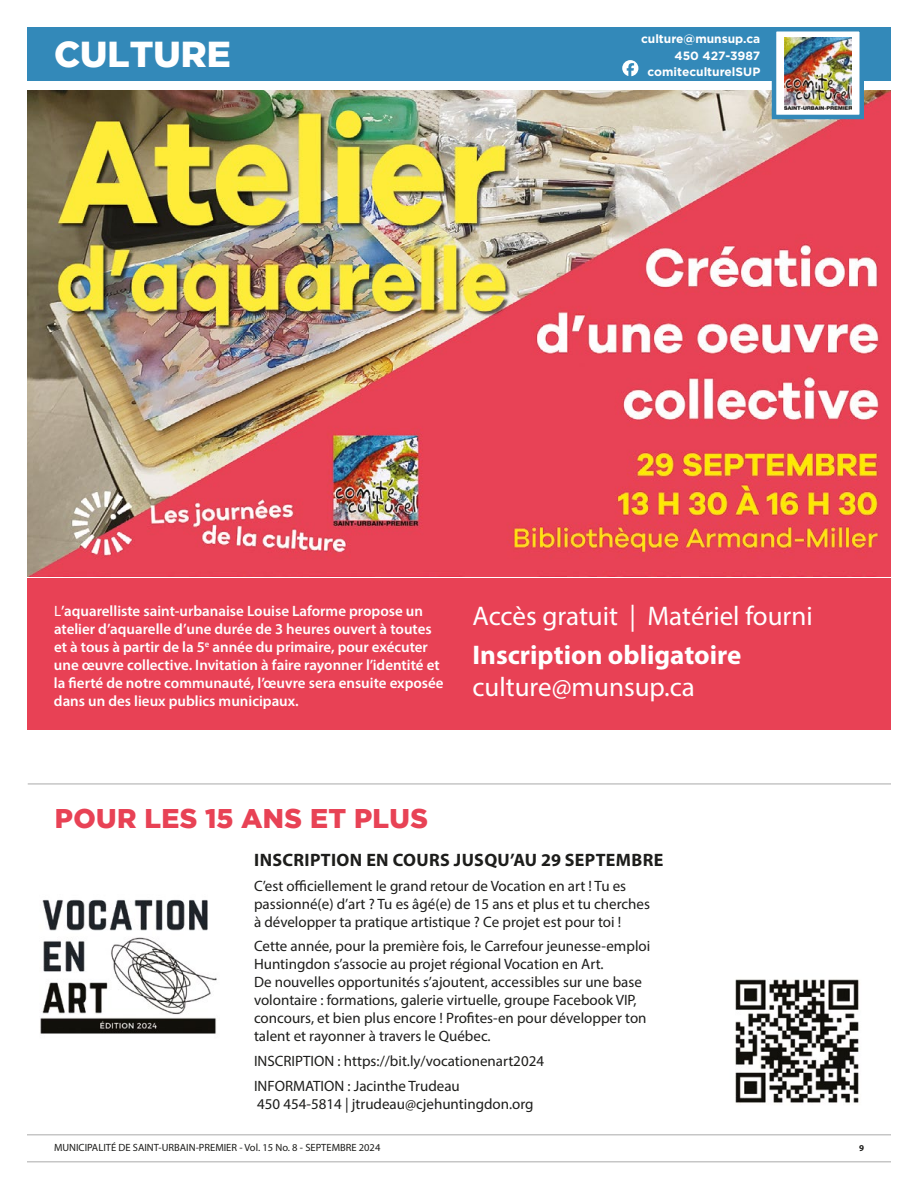
<style>
.page{position:relative;width:918px;height:1188px;background:#fff}
.page>*{position:absolute;margin:0;border:0;box-sizing:border-box;transform-origin:0 0}
.t1{font:900 36px "Gotham";color:#fff}
.t2{font:27px "Myriad Pro";color:#fff}
.t3{font:700 27px "Myriad Pro";color:#fff}
.t4{font:900 27px "Gotham";letter-spacing:.015em;color:#e84255}
.t5{font:700 18px "Myriad Pro";letter-spacing:.02em;color:#1d1d1b}
.t6{font:15px/18px "Myriad Pro";color:#1d1d1b}
.t7{font:600 15px/18px "Myriad Pro";color:#fff}
.t8{font:700 12px/16.5px "Gotham";color:#fff;text-align:right}
.t9{font:10.5px "Myriad Pro";color:#1d1d1b}
.t10{font:700 9px "Myriad Pro";color:#1d1d1b}
.s1{font-weight:400}
</style>
<div class="page">
<hr style="left:27px;top:1161px;width:864px;height:1px;background:#c6c6c6">
<hr style="left:27px;top:1134px;width:864px;height:2px;background:#c6c6c6">
<img style="left:27px;top:91px;width:864px;height:486px">
<div style="left:28px;top:578px;width:863px;height:152px;background:#e84155"></div>
<div style="left:27px;top:27px;width:864px;height:54px;background:#3389b9"></div>
<div style="left:772px;top:27px;width:92px;height:92px;background:#fff;border:4px solid #3389b9"></div>
<svg style="left:784px;top:109px;width:67px;height:1px"></svg>
<img style="left:784px;top:37px;width:67px;height:72px">
<svg style="left:622px;top:60px;width:16px;height:16px"></svg>
<hr style="left:28px;top:783px;width:863px;height:2px;background:#c6c6c6">
<img style="left:40px;top:899px;width:177px;height:135px">
<img style="left:735px;top:979px;width:124px;height:124px">
<h1 class="t1" style="left:54px;top:34px;width:178px">CULTURE</h1>
<p class="t8" style="left:641px;top:30px;width:121px">culture@munsup.ca<br>450 427-3987</p>
<p class="t8" style="left:648px;top:63px;width:114px">comiteculturelSUP</p>
<p class="t7" style="left:54px;top:601px;width:391px"><span class="s1">L</span>’aquarelliste saint-urbanaise Louise Laforme propose un atelier d’aquarelle d’une durée de 3 heures ouvert à toutes et à tous à partir de la 5<sup>e</sup> année du primaire, pour exécuter une œuvre collective. Invitation à faire rayonner l’identité et la fierté de notre communauté, l’œuvre sera ensuite exposée dans un des lieux publics municipaux.</p>
<h2 class="t2" style="left:472px;top:599px;width:342px">Accès gratuit | Matériel fourni</h2>
<h2 class="t3" style="left:472px;top:637px;width:270px">Inscription obligatoire</h2>
<h2 class="t2" style="left:472px;top:670px;width:224px">culture@munsup.ca</h2>
<h2 class="t4" style="left:55px;top:803px;width:375px">POUR LES 15 ANS ET PLUS</h2>
<p class="t5" style="left:254px;top:848px;width:411px">INSCRIPTION EN COURS JUSQU’AU 29 SEPTEMBRE</p>
<p class="t6" style="left:254px;top:876px;width:398px">C’est officiellement le grand retour de Vocation en art ! Tu es passionné(e) d’art ? Tu es âgé(e) de 15 ans et plus et tu cherches à développer ta pratique artistique ? Ce projet est pour toi !</p>
<p class="t6" style="left:254px;top:937px;width:398px">Cette année, pour la première fois, le Carrefour jeunesse-emploi Huntingdon s’associe au projet régional Vocation en Art.<br>De nouvelles opportunités s’ajoutent, accessibles sur une base volontaire : formations, galerie virtuelle, groupe Facebook VIP, concours, et bien plus encore ! Profites-en pour développer ton talent et rayonner à travers le Québec.</p>
<p class="t6" style="left:254px;top:1048px;width:292px;line-height:24.8px">INSCRIPTION : https://bit.ly/vocationenart2024<br>INFORMATION : Jacinthe Trudeau</p>
<p class="t6" style="left:257px;top:1095px;width:278px">450 454-5814 | jtrudeau@cjehuntingdon.org</p>
<p class="t9" style="left:54px;top:1141px;width:328px">MUNICIPALITÉ DE SAINT-URBAIN-PREMIER - Vol. 15 No. 8 - SEPTEMBRE 2024</p>
<p class="t10" style="left:859px;top:1142px;width:6px">9</p>
</div>
